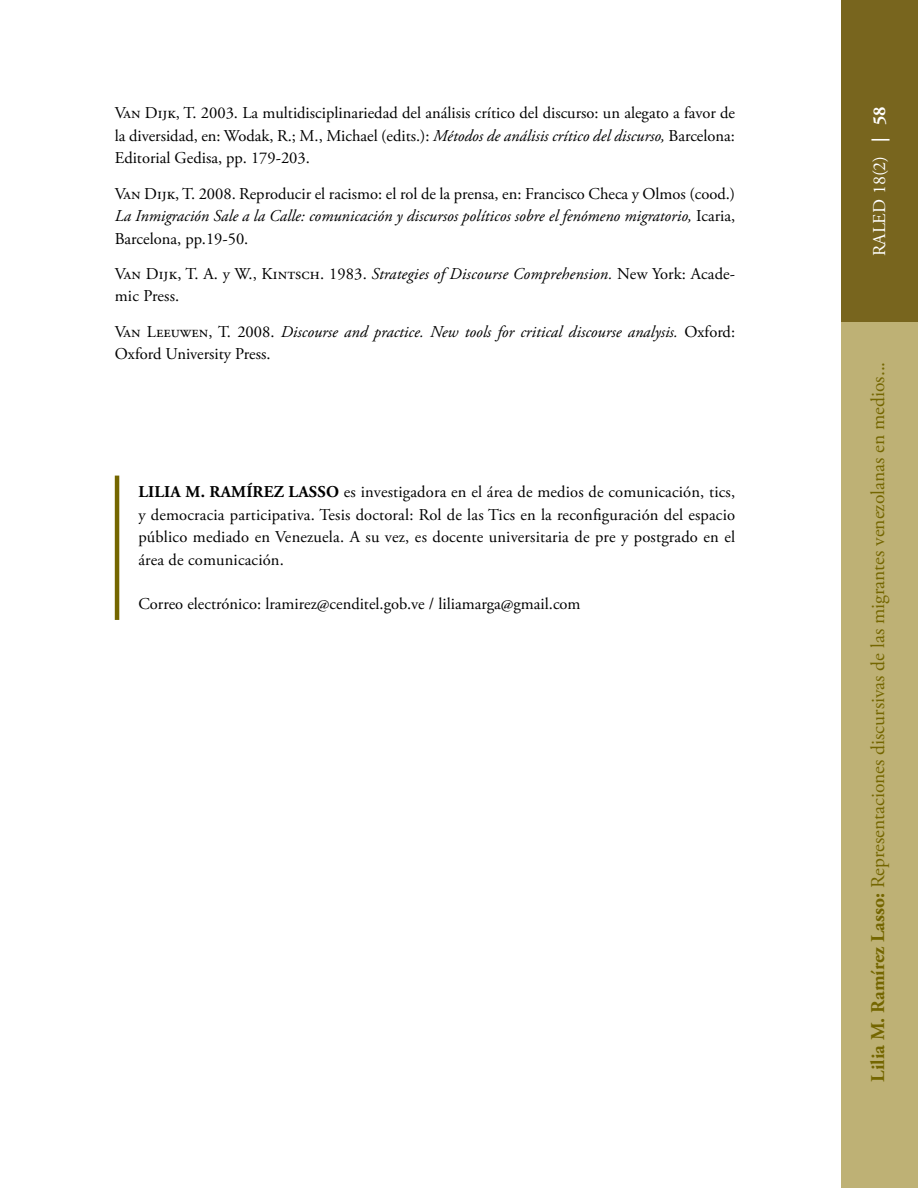
<style>
.page{position:relative;width:918px;height:1188px;background:#fff}
.page>*{position:absolute;margin:0;border:0;box-sizing:border-box;transform-origin:0 0}
.t1{font:19.5px "Adobe Garamond Pro";color:#746600}
.t2{font:18px "Adobe Garamond Pro";color:#fff}
.t3{font:16.5px/22.5px "Adobe Garamond Pro";color:#000;text-align:justify}
.t4{font:italic 16.5px/22.5px "Adobe Garamond Pro";color:#000}
.s1{font-style:italic}
.s2{font-style:normal}
.s3{font-weight:700}
</style>
<div class="page">
<div style="left:841px;top:0;width:77px;height:1188px;background:#beb175"></div>
<div style="left:841px;top:0;width:77px;height:322px;background:#78651e"></div>
<hr style="left:115px;top:476px;width:4px;height:144px;background:#746600">
<p class="t3" style="left:115px;top:102px;width:622px">Van Dijk, T. 2003. La multidisciplinariedad del análisis crítico del discurso: un alegato a favor de la diversidad, en: Wodak, R.; M., Michael (edits.): <span class="s1">Métodos de análisis crítico del discurso,</span> Barcelona:<br>Editorial Gedisa, pp. 179-203.</p>
<p class="t3" style="left:115px;top:183px;width:622px">Van Dijk, T. 2008. Reproducir el racismo: el rol de la prensa, en: Francisco Checa y Olmos (cood.)<br><span class="s1">La Inmigración Sale a la Calle: comunicación y discursos políticos sobre el fenómeno migratorio,</span> Icaria, Barcelona, pp.19-50.</p>
<p class="t3" style="left:115px;top:263px;width:622px">Van Dijk, T. A. y W., Kintsch. 1983. <span class="s1">Strategies of Discourse Comprehension.</span> New York: Acade&shy;mic Press.</p>
<p class="t4" style="left:115px;top:321px;width:622px"><span class="s2">Van Leeuwen, T. 2008.</span> Discourse and practice. New tools for critical discourse analysis. <span class="s2">Oxford:<br>Oxford University Press.</span></p>
<p class="t3" style="left:138px;top:482px;width:598px"><span class="s3">LILIA M. RAMÍREZ LASSO</span> es investigadora en el área de medios de comunicación, tics, y democracia participativa. Tesis doctoral: Rol de las Tics en la reconfiguración del espacio público mediado en Venezuela. A su vez, es docente universitaria de pre y postgrado en el área de comunicación.</p>
<p class="t3" style="left:138px;top:593px;width:444px">Correo electrónico: lramirez@cenditel.gob.ve / liliamarga@gmail.com</p>
<p class="t2" style="left:869px;top:256px;width:151px;rotate:-90deg">RALED 18(2) <span class="s3">| 58</span></p>
<p class="t1" style="left:866px;top:1082px;width:721px;rotate:-90deg"><span class="s3">Lilia M. Ramírez Lasso:</span> Representaciones discursivas de las migrantes venezolanas en medios...</p>
</div>
